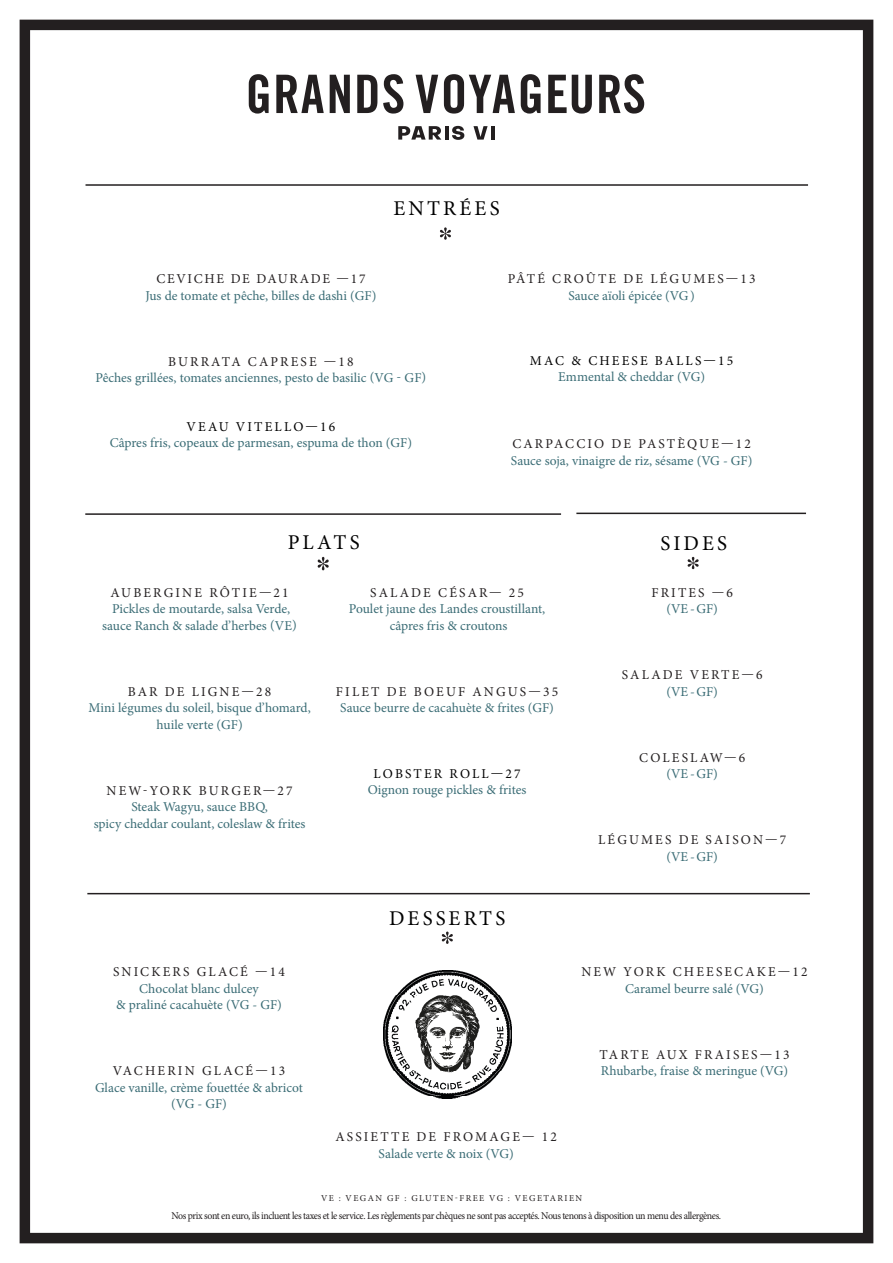
<style>
.page{position:relative;width:893px;height:1263px;background:#fff}
.page>*{position:absolute;margin:0;border:0;box-sizing:border-box;transform-origin:0 0}
.titre{font:21px "Minion Pro";letter-spacing:.15em;color:#000001}
.plat{font:13.5px/16.5px "Minion Pro";color:#3a6c75;text-align:center}
.plat-2{font:13.5px/16.5px "Minion Pro";letter-spacing:.16em;color:#231f20;text-align:center}
.plat-3{font:13.5px "Minion Pro";letter-spacing:.16em;color:#000001}
.plat-4{font:13.5px/16.5px "Minion Pro";letter-spacing:.085em;color:#231f20;text-align:center}
.plat-5{font:13.5px/16.5px "Minion Pro";letter-spacing:.06em;color:#3a6c75;text-align:center}
.plat-6{font:13.5px/16.5px "Minion Pro";letter-spacing:.14em;color:#231f20;text-align:center}
.plat-7{font:13.5px/16.5px "Minion Pro";letter-spacing:.02em;color:#3a6c75;text-align:center}
.t1{font:10.5px "Minion Pro";letter-spacing:-.04em;color:#231f20;scale:.94 1}
.plat-8{font:9px "Minion Pro";letter-spacing:.16em;color:#231f20}
.s1{color:#231f20}
.s2{color:#3a6c75}
</style>
<div class="page">
<div style="left:20px;top:20px;width:853px;height:1223px;border:10px solid #231f20"></div>
<svg style="left:440px;top:227px;width:11px;height:13px"></svg>
<svg style="left:318px;top:557px;width:11px;height:13px"></svg>
<svg style="left:688px;top:557px;width:11px;height:12px"></svg>
<svg style="left:442px;top:931px;width:11px;height:13px"></svg>
<img style="left:384px;top:970px;width:127px;height:128px">
<hr style="left:85px;top:513px;width:476px;height:2px;background:#231f20">
<hr style="left:576px;top:513px;width:230px;height:1px;background:#231f20">
<hr style="left:86px;top:184px;width:722px;height:2px;background:#231f20">
<svg style="left:249px;top:74px;width:395px;height:40px"></svg>
<hr style="left:491px;top:126px;width:4px;height:14px;background:#231f20">
<svg style="left:473px;top:126px;width:15px;height:14px"></svg>
<svg style="left:452px;top:126px;width:12px;height:14px"></svg>
<hr style="left:445px;top:126px;width:3px;height:14px;background:#231f20">
<svg style="left:398px;top:126px;width:43px;height:14px"></svg>
<hr style="left:87px;top:893px;width:723px;height:1px;background:#231f20">
<p class="titre" style="left:393px;top:194px;width:108px">ENTRÉES</p>
<p class="plat" style="left:146px;top:271px;width:232px"><span class="s1">CEVICHE DE DAURADE —17<br></span>Jus de tomate et pêche, billes de dashi (GF)</p>
<p class="plat" style="left:95px;top:353px;width:332px"><span class="s1">BURRATA CAPRESE —18<br></span>Pêches grillées, tomates anciennes, pesto de basilic (VG - GF)</p>
<p class="plat-3" style="left:187px;top:418px;width:150px">VEAU VITELLO—16</p>
<p class="plat" style="left:110px;top:435px;width:304px">Câpres fris, copeaux de parmesan, espuma de thon (GF)</p>
<p class="plat-4" style="left:508px;top:271px;width:249px">PÂTÉ CROÛTE DE LÉGUMES—13<br><span class="s2">Sauce aïoli épicée (VG)</span></p>
<p class="plat-3" style="left:530px;top:351px;width:205px">MAC &amp; CHEESE BALLS—15</p>
<p class="plat" style="left:558px;top:369px;width:148px">Emmental &amp; cheddar (VG)</p>
<p class="plat-2" style="left:512px;top:436px;width:240px">CARPACCIO DE PASTÈQUE—12</p>
<p class="plat" style="left:511px;top:452px;width:243px">Sauce soja, vinaigre de riz, sésame (VG - GF)</p>
<p class="titre" style="left:288px;top:528px;width:74px">PLATS</p>
<p class="titre" style="left:660px;top:529px;width:68px">SIDES</p>
<p class="plat" style="left:111px;top:584px;width:181px;text-align:left"><span class="s1">AUBERGINE RÔTIE—21<br></span>Pickles de moutarde, salsa Verde,</p>
<p class="plat" style="left:102px;top:617px;width:196px">sauce Ranch &amp; salade d’herbes (VE)</p>
<p class="plat" style="left:89px;top:683px;width:224px"><span class="s1">BAR DE LIGNE—28<br></span>Mini légumes du soleil, bisque d’homard,</p>
<p class="plat" style="left:157px;top:716px;width:88px">huile verte (GF)</p>
<p class="plat-7" style="left:107px;top:782px;width:188px"><span class="s1">NEW-YORK BURGER—27<br></span>Steak Wagyu, sauce BBQ,</p>
<p class="plat" style="left:94px;top:815px;width:213px">spicy cheddar coulant, coleslaw &amp; frites</p>
<p class="plat" style="left:349px;top:584px;width:198px"><span class="s1">SALADE CÉSAR— 25<br></span>Poulet jaune des Landes croustillant,</p>
<p class="plat" style="left:390px;top:617px;width:119px">câpres fris &amp; croutons</p>
<p class="plat" style="left:336px;top:683px;width:224px"><span class="s1">FILET DE BOEUF ANGUS—35<br></span>Sauce beurre de cacahuète &amp; frites (GF)</p>
<p class="plat-3" style="left:374px;top:764px;width:148px">LOBSTER ROLL—27</p>
<p class="plat" style="left:368px;top:781px;width:160px">Oignon rouge pickles &amp; frites</p>
<p class="plat-2" style="left:651px;top:584px;width:83px">FRITES —6 <span class="s2">(VE-GF)</span></p>
<p class="plat-2" style="left:622px;top:667px;width:142px">SALADE VERTE—6 <span class="s2">(VE-GF)</span></p>
<p class="plat-2" style="left:639px;top:749px;width:108px">COLESLAW—6</p>
<p class="plat" style="left:666px;top:766px;width:53px">(VE-GF)</p>
<p class="plat-2" style="left:598px;top:832px;width:190px">LÉGUMES DE SAISON—7 <span class="s2">(VE-GF)</span></p>
<p class="plat-2" style="left:113px;top:964px;width:173px">SNICKERS GLACÉ —14</p>
<p class="plat" style="left:139px;top:980px;width:121px">Chocolat blanc dulcey</p>
<p class="plat" style="left:116px;top:997px;width:167px">&amp; praliné cacahuète (VG - GF)</p>
<p class="plat-2" style="left:113px;top:1063px;width:174px">VACHERIN GLACÉ—13</p>
<p class="plat" style="left:95px;top:1079px;width:210px">Glace vanille, crème fouettée &amp; abricot (VG - GF)</p>
<p class="titre" style="left:389px;top:905px;width:118px">DESSERTS</p>
<p class="plat-6" style="left:335px;top:1129px;width:223px">ASSIETTE DE FROMAGE— 12<br><span class="s2">Salade verte &amp; noix (VG)</span></p>
<p class="plat-5" style="left:581px;top:964px;width:228px"><span class="s1">NEW YORK CHEESECAKE—12<br></span>Caramel beurre salé (VG)</p>
<p class="plat" style="left:599px;top:1046px;width:192px;text-align:left"><span class="s1">TARTE AUX FRAISES—13<br></span>Rhubarbe, fraise &amp; meringue (VG)</p>
<p class="plat-8" style="left:321px;top:1192px;width:263px">VE : VEGAN GF : GLUTEN-FREE VG : VEGETARIEN</p>
<p class="t1" style="left:171px;top:1209px;width:586px">Nos prix sont en euro, ils incluent les taxes et le service. Les règlements par chèques ne sont pas acceptés. Nous tenons à disposition un menu des allergènes.</p>
</div>
